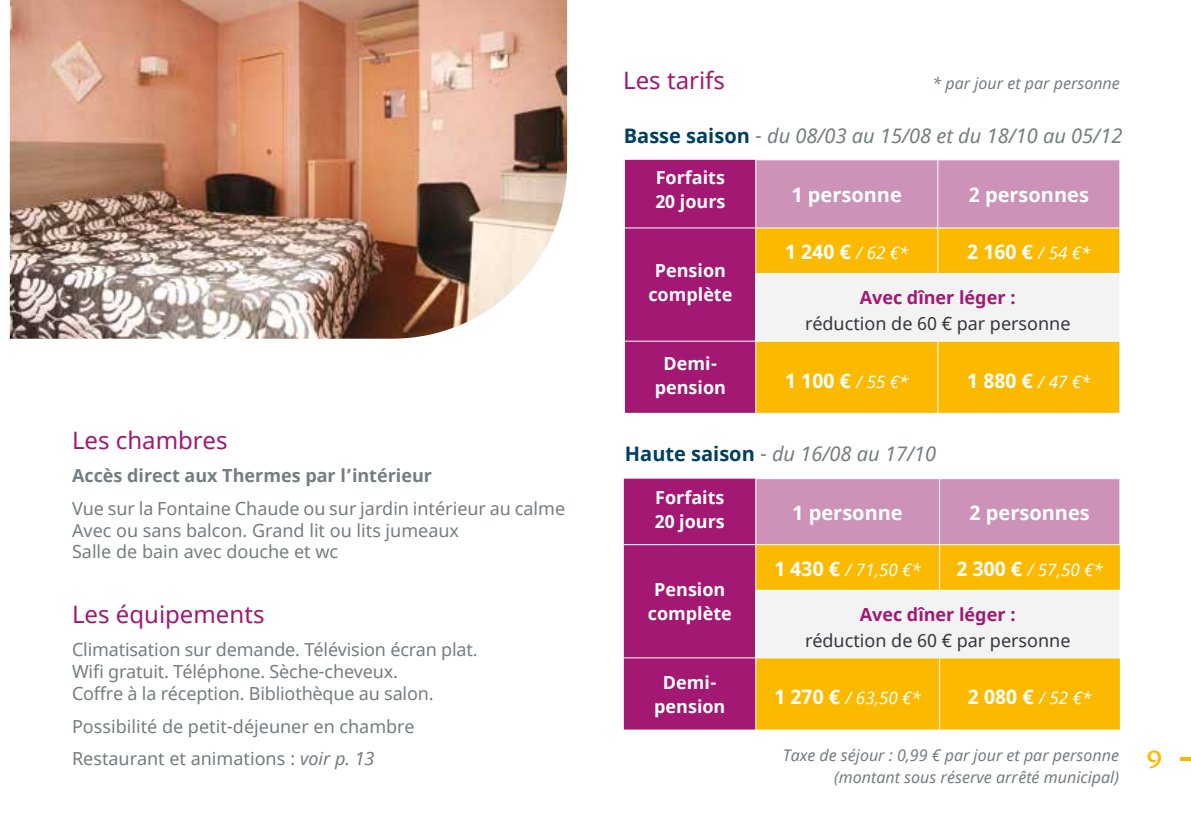
<style>
.page{position:relative;width:1191px;height:840px;background:#fff}
.page>*{position:absolute;margin:0;border:0;box-sizing:border-box;transform-origin:0 0}
.t1{font:24px "Noto Sans";color:#a21872}
.t2{font:24px "Quadrat";color:#fbba00}
.t3{font:700 20px "Noto Sans";color:#fff}
.t4{font:italic 20px "Noto Sans";color:#747d81}
.t5{font:18px/21.6px "Noto Sans";color:#747d81}
.t6{font:700 18px/24px "Noto Sans";color:#fff;text-align:center}
.t7{font:18px "Noto Sans";color:#36353a}
.t8{font:700 18px "Noto Sans";color:#747d81}
.t9{font:700 18px "Noto Sans";color:#a21872}
.t10{font:italic 17px "Noto Sans";color:#fff}
.t11{font:italic 16px/21.6px "Noto Sans";color:#747d81;text-align:right}
.s1{font-style:italic}
.s2{font-weight:700;font-style:normal;color:#003f60}
.s3{font-style:normal}
.s4{font-weight:400;font-style:italic;font-size:17px}
.s5{font-weight:700;font-style:normal;font-size:20px}
</style>
<div class="page">
<svg style="left:1180px;top:757px;width:11px;height:3px"></svg>
<svg style="left:625px;top:160px;width:494px;height:252px;background:#b44d90"></svg>
<div style="left:756px;top:228px;width:363px;height:184px;background:#fbba00"></div>
<div style="left:756px;top:273px;width:363px;height:68px;background:#f3f3f4"></div>
<hr style="left:937px;top:160px;width:1px;height:67px;background:#fff">
<hr style="left:756px;top:227px;width:181px;height:1px;background:#fff">
<hr style="left:755px;top:228px;width:1px;height:45px;background:#fff">
<hr style="left:937px;top:227px;width:183px;height:1px;background:#fff">
<hr style="left:937px;top:228px;width:1px;height:45px;background:#fff">
<hr style="left:755px;top:273px;width:182px;height:1px;background:#fff">
<hr style="left:755px;top:274px;width:1px;height:66px;background:#fff">
<hr style="left:937px;top:273px;width:183px;height:1px;background:#fff">
<hr style="left:625px;top:340px;width:131px;height:1px;background:#fff">
<hr style="left:756px;top:340px;width:181px;height:1px;background:#fff">
<hr style="left:755px;top:341px;width:1px;height:71px;background:#fff">
<hr style="left:937px;top:340px;width:183px;height:1px;background:#fff">
<hr style="left:937px;top:341px;width:1px;height:71px;background:#fff">
<hr style="left:755px;top:160px;width:1px;height:67px;background:#fff">
<hr style="left:625px;top:227px;width:131px;height:1px;background:#fff">
<svg style="left:624px;top:478px;width:495px;height:251px;background:#b44b8f"></svg>
<div style="left:756px;top:545px;width:363px;height:184px;background:#fbba00"></div>
<div style="left:756px;top:590px;width:363px;height:67px;background:#f3f3f4"></div>
<hr style="left:939px;top:479px;width:1px;height:65px;background:#fff">
<hr style="left:756px;top:544px;width:183px;height:1px;background:#fff">
<hr style="left:939px;top:544px;width:181px;height:1px;background:#fff">
<hr style="left:755px;top:589px;width:184px;height:1px;background:#fff">
<hr style="left:755px;top:590px;width:1px;height:67px;background:#fff">
<hr style="left:939px;top:589px;width:181px;height:1px;background:#fff">
<hr style="left:624px;top:657px;width:132px;height:1px;background:#fff">
<hr style="left:756px;top:657px;width:183px;height:1px;background:#fff">
<hr style="left:939px;top:657px;width:181px;height:1px;background:#fff">
<hr style="left:939px;top:545px;width:1px;height:44px;background:#fff">
<hr style="left:939px;top:658px;width:1px;height:71px;background:#fff">
<hr style="left:755px;top:545px;width:1px;height:44px;background:#fff">
<hr style="left:755px;top:658px;width:1px;height:71px;background:#fff">
<hr style="left:755px;top:478px;width:184px;height:1px;background:#fff">
<hr style="left:939px;top:478px;width:181px;height:1px;background:#fff">
<hr style="left:755px;top:479px;width:1px;height:65px;background:#fff">
<hr style="left:624px;top:544px;width:132px;height:1px;background:#fff">
<img style="left:10px;top:0;width:557px;height:338px">
<h1 class="t1" style="left:72px;top:424px;width:157px">Les chambres</h1>
<p class="t8" style="left:72px;top:462px;width:361px">Accès direct aux Thermes par l’intérieur</p>
<p class="t5" style="left:72px;top:498px;width:494px">Vue sur la Fontaine Chaude ou sur jardin intérieur au calme<br>Avec ou sans balcon. Grand lit ou lits jumeaux<br>Salle de bain avec douche et wc</p>
<h1 class="t1" style="left:72px;top:597px;width:194px">Les équipements</h1>
<p class="t5" style="left:72px;top:639px;width:407px">Climatisation sur demande. Télévision écran plat.<br>Wifi gratuit. Téléphone. Sèche-cheveux.<br>Coffre à la réception. Bibliothèque au salon.</p>
<p class="t5" style="left:72px;top:709px;width:344px;line-height:33px">Possibilité de petit-déjeuner en chambre<br>Restaurant et animations : <span class="s1">voir p. 13</span></p>
<h1 class="t1" style="left:623px;top:64px;width:103px">Les tarifs</h1>
<p class="t11" style="left:932px;top:72px;width:189px">* par jour et par personne</p>
<p class="t4" style="left:624px;top:122px;width:500px"><span class="s2">Basse saison</span> <span class="s3">-</span> du 08/03 au 15/08 et du 18/10 au 05/12</p>
<p class="t6" style="left:655px;top:166px;width:72px;text-align:left">Forfaits<br>20 jours</p>
<p class="t6" style="left:648px;top:259px;width:86px">Pension complète</p>
<p class="t6" style="left:655px;top:351px;width:73px">Demi&shy;pension</p>
<p class="t3" style="left:791px;top:180px;width:112px">1 personne</p>
<p class="t3" style="left:968px;top:180px;width:122px">2 personnes</p>
<p class="t3" style="left:785px;top:238px;width:125px">1 240 € <span class="s4">/ 62 €*</span></p>
<p class="t3" style="left:967px;top:238px;width:125px">2 160 € <span class="s4">/ 54 €*</span></p>
<p class="t9" style="left:859px;top:285px;width:158px">Avec dîner léger :</p>
<p class="t7" style="left:805px;top:311px;width:267px">réduction de 60 € par personne</p>
<p class="t3" style="left:785px;top:366px;width:125px">1 100 € <span class="s4">/ 55 €*</span></p>
<p class="t3" style="left:967px;top:366px;width:125px">1 880 € <span class="s4">/ 47 €*</span></p>
<p class="t4" style="left:625px;top:439px;width:313px"><span class="s2">Haute saison</span> <span class="s3">-</span> du 16/08 au 17/10</p>
<p class="t6" style="left:655px;top:485px;width:72px;text-align:left">Forfaits<br>20 jours</p>
<p class="t6" style="left:648px;top:577px;width:86px">Pension complète</p>
<p class="t6" style="left:654px;top:670px;width:73px">Demi&shy;pension</p>
<p class="t3" style="left:792px;top:498px;width:112px">1 personne</p>
<p class="t3" style="left:969px;top:498px;width:122px">2 personnes</p>
<p class="t10" style="left:774px;top:557px;width:148px"><span class="s5">1 430 €</span> / 71,50 €*</p>
<p class="t10" style="left:956px;top:557px;width:148px"><span class="s5">2 300 €</span> / 57,50 €*</p>
<p class="t9" style="left:859px;top:601px;width:158px">Avec dîner léger :</p>
<p class="t7" style="left:805px;top:627px;width:267px">réduction de 60 € par personne</p>
<p class="t10" style="left:774px;top:685px;width:148px"><span class="s5">1 270 €</span> / 63,50 €*</p>
<p class="t3" style="left:968px;top:682px;width:125px">2 080 € <span class="s4">/ 52 €*</span></p>
<p class="t11" style="left:783px;top:743px;width:337px">Taxe de séjour : 0,99 € par jour et par personne (montant sous réserve arrêté municipal)</p>
<h1 class="t2" style="left:1146px;top:744px;width:17px">9</h1>
</div>
